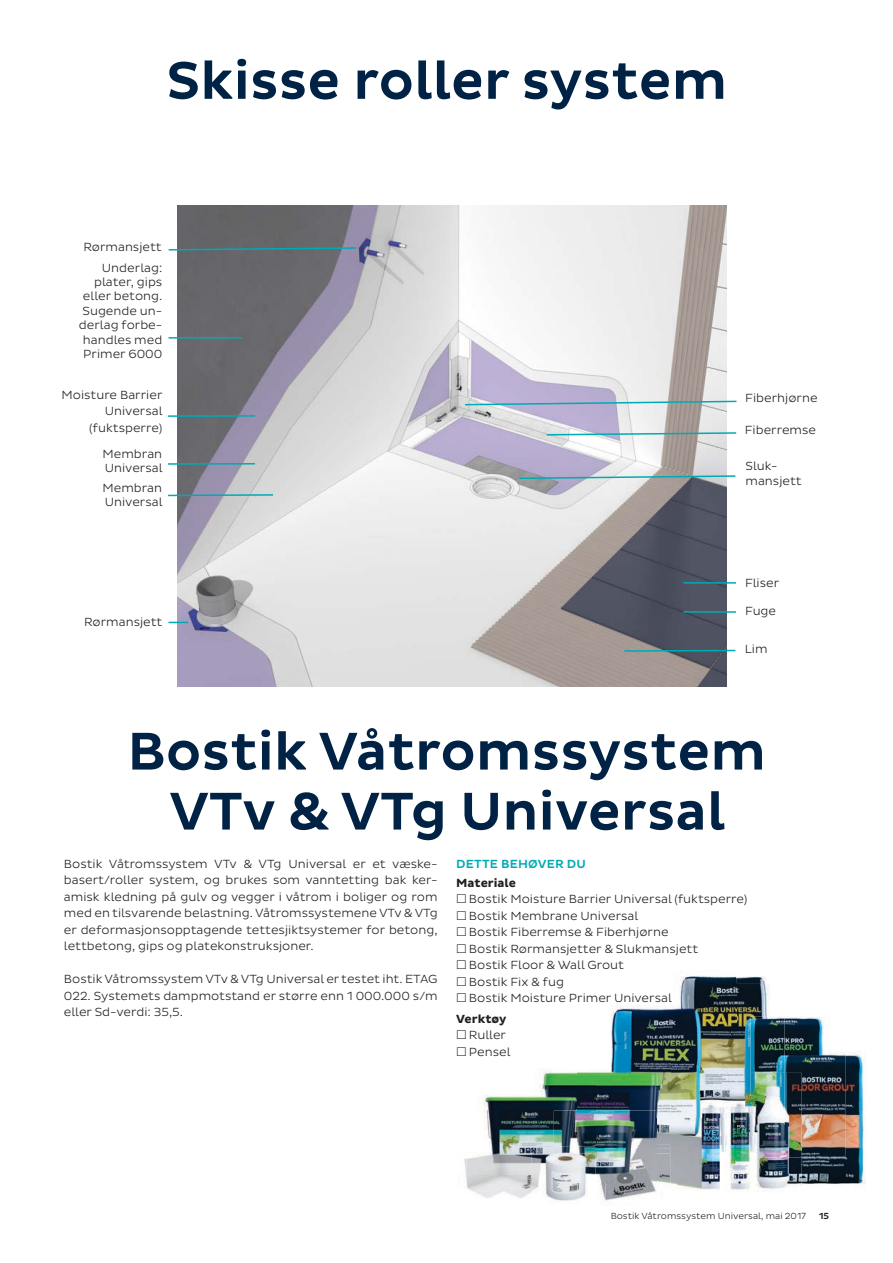
<style>
.page{position:relative;width:893px;height:1263px;background:#fff}
.page>*{position:absolute;margin:0;border:0;box-sizing:border-box;transform-origin:0 0}
.t1{font:500 54px/60px "Bostik";color:#002245;text-align:center}
.t2{font:300 12px/16.5px "Bostik";color:#231f20}
.t3{font:700 12px "Bostik";letter-spacing:-.01em;color:#231f20}
.t4{font:500 12px "Bostik";color:#00aab5}
.t5{font:300 9px "Bostik";color:#231f20}
.t6{font:500 9px "Bostik";color:#231f20}
</style>
<div class="page">
<img style="left:736px;top:976px;width:30px;height:8px">
<img style="left:577px;top:975px;width:159px;height:143px">
<img style="left:722px;top:984px;width:48px;height:112px">
<img style="left:784px;top:1017px;width:82px;height:172px">
<img style="left:750px;top:1017px;width:34px;height:79px">
<img style="left:670px;top:1144px;width:7px;height:41px">
<img style="left:600px;top:1183px;width:5px;height:18px">
<img style="left:605px;top:1118px;width:65px;height:83px">
<img style="left:535px;top:1069px;width:42px;height:72px">
<img style="left:663px;top:1057px;width:7px;height:61px">
<svg style="left:663px;top:1118px;width:14px;height:7px"></svg>
<img style="left:656px;top:1149px;width:14px;height:4px">
<img style="left:483px;top:1095px;width:52px;height:46px">
<img style="left:577px;top:1084px;width:18px;height:26px">
<img style="left:597px;top:1153px;width:59px;height:30px">
<img style="left:595px;top:1110px;width:61px;height:34px">
<img style="left:554px;top:1110px;width:41px;height:65px">
<img style="left:178px;top:205px;width:548px;height:481px">
<svg style="left:168px;top:246px;width:189px;height:5px"></svg>
<svg style="left:169px;top:622px;width:19px;height:1px"></svg>
<hr style="left:169px;top:337px;width:73px;height:2px;background:#00aab5">
<hr style="left:168px;top:415px;width:87px;height:2px;background:#00aab5">
<hr style="left:168px;top:463px;width:87px;height:2px;background:#00aab5">
<svg style="left:168px;top:493px;width:107px;height:4px"></svg>
<svg style="left:463px;top:400px;width:274px;height:6px;background:#98bdcc"></svg>
<svg style="left:545px;top:431px;width:192px;height:5px"></svg>
<svg style="left:518px;top:474px;width:218px;height:6px"></svg>
<hr style="left:624px;top:650px;width:111px;height:2px;background:#00aab5">
<hr style="left:683px;top:611px;width:53px;height:2px;background:#00aab5">
<hr style="left:683px;top:582px;width:53px;height:2px;background:#00aab5">
<img style="left:677px;top:1097px;width:45px;height:21px">
<img style="left:677px;top:1118px;width:42px;height:72px">
<img style="left:745px;top:1157px;width:5px;height:32px">
<img style="left:745px;top:1125px;width:20px;height:32px">
<img style="left:736px;top:1096px;width:14px;height:29px">
<svg style="left:719px;top:1096px;width:17px;height:1px"></svg>
<img style="left:750px;top:1125px;width:1px;height:32px">
<svg style="left:750px;top:1096px;width:1px;height:29px"></svg>
<img style="left:724px;top:1125px;width:21px;height:65px">
<img style="left:722px;top:1097px;width:23px;height:28px">
<img style="left:724px;top:1125px;width:12px;height:19px">
<img style="left:719px;top:1157px;width:1px;height:32px">
<svg style="left:719px;top:1118px;width:5px;height:39px"></svg>
<img style="left:752px;top:1157px;width:50px;height:33px">
<img style="left:765px;top:1073px;width:37px;height:84px">
<img style="left:751px;top:1073px;width:33px;height:52px">
<img style="left:554px;top:1175px;width:33px;height:26px">
<svg style="left:554px;top:1146px;width:1px;height:29px"></svg>
<svg style="left:595px;top:1144px;width:10px;height:31px"></svg>
<img style="left:464px;top:1158px;width:90px;height:41px">
<img style="left:466px;top:1141px;width:69px;height:34px">
<img style="left:535px;top:1141px;width:19px;height:5px">
<img style="left:531px;top:1146px;width:23px;height:29px">
<h1 class="t1" style="left:166px;top:52px;width:562px">Skisse roller system</h1>
<p class="t2" style="left:83px;top:239px;width:80px">Rørmansjett</p>
<p class="t2" style="left:79px;top:260px;width:85px;line-height:14.4px;text-align:right">Underlag: plater, gips eller betong.<br>Sugende un&shy;derlag forbe&shy;handles med<br>Primer 6000</p>
<p class="t2" style="left:62px;top:386px;width:103px;text-align:right">Moisture Barrier<br>Universal (fuktsperre)</p>
<p class="t2" style="left:103px;top:446px;width:61px;line-height:14.4px">Membran<br>Universal</p>
<p class="t2" style="left:103px;top:480px;width:61px;line-height:14.4px">Membran<br>Universal</p>
<p class="t2" style="left:84px;top:614px;width:80px">Rørmansjett</p>
<p class="t2" style="left:745px;top:390px;width:74px">Fiberhjørne</p>
<p class="t2" style="left:745px;top:421px;width:73px">Fiberremse</p>
<p class="t2" style="left:745px;top:459px;width:58px;line-height:14.4px">Sluk&shy;mansjett</p>
<p class="t2" style="left:745px;top:575px;width:36px">Fliser</p>
<p class="t2" style="left:745px;top:603px;width:33px">Fuge</p>
<p class="t2" style="left:745px;top:641px;width:24px">Lim</p>
<h1 class="t1" style="left:127px;top:723px;width:640px">Bostik Våtromssystem<br>VTv &amp; VTg Universal</h1>
<p class="t2" style="left:64px;top:855px;width:375px;text-align:justify">Bostik Våtromssystem VTv &amp; VTg Universal er et væske&shy;basert/roller system, og brukes som vanntetting bak ker&shy;amisk kledning på gulv og vegger i våtrom i boliger og rom med en tilsvarende belastning. Våtromssystemene VTv &amp; VTg er deformasjonsopptagende tettesjiktsystemer for betong, lettbetong, gips og platekonstruksjoner.</p>
<p class="t2" style="left:64px;top:971px;width:375px;text-align:justify">Bostik Våtromssystem VTv &amp; VTg Universal er testet iht. ETAG 022. Systemets dampmotstand er større enn 1 000.000 s/m eller Sd-verdi: 35,5.</p>
<p class="t4" style="left:456px;top:857px;width:131px">DETTE BEHØVER DU</p>
<p class="t3" style="left:456px;top:876px;width:61px">Materiale</p>
<p class="t2" style="left:469px;top:891px;width:280px">Bostik Moisture Barrier Universal (fuktsperre)<br>Bostik Membrane Universal<br>Bostik Fiberremse &amp; Fiberhjørne<br>Bostik Rørmansjetter &amp; Slukmansjett<br>Bostik Floor &amp; Wall Grout<br>Bostik Fix &amp; fug<br>Bostik Moisture Primer Universal</p>
<p class="t3" style="left:456px;top:1012px;width:52px">Verktøy</p>
<p class="t2" style="left:469px;top:1027px;width:43px">Ruller<br>Pensel</p>
<p class="t5" style="left:611px;top:1210px;width:197px">Bostik Våtromssystem Universal, mai 2017</p>
<p class="t6" style="left:819px;top:1210px;width:12px">15</p>
</div>
